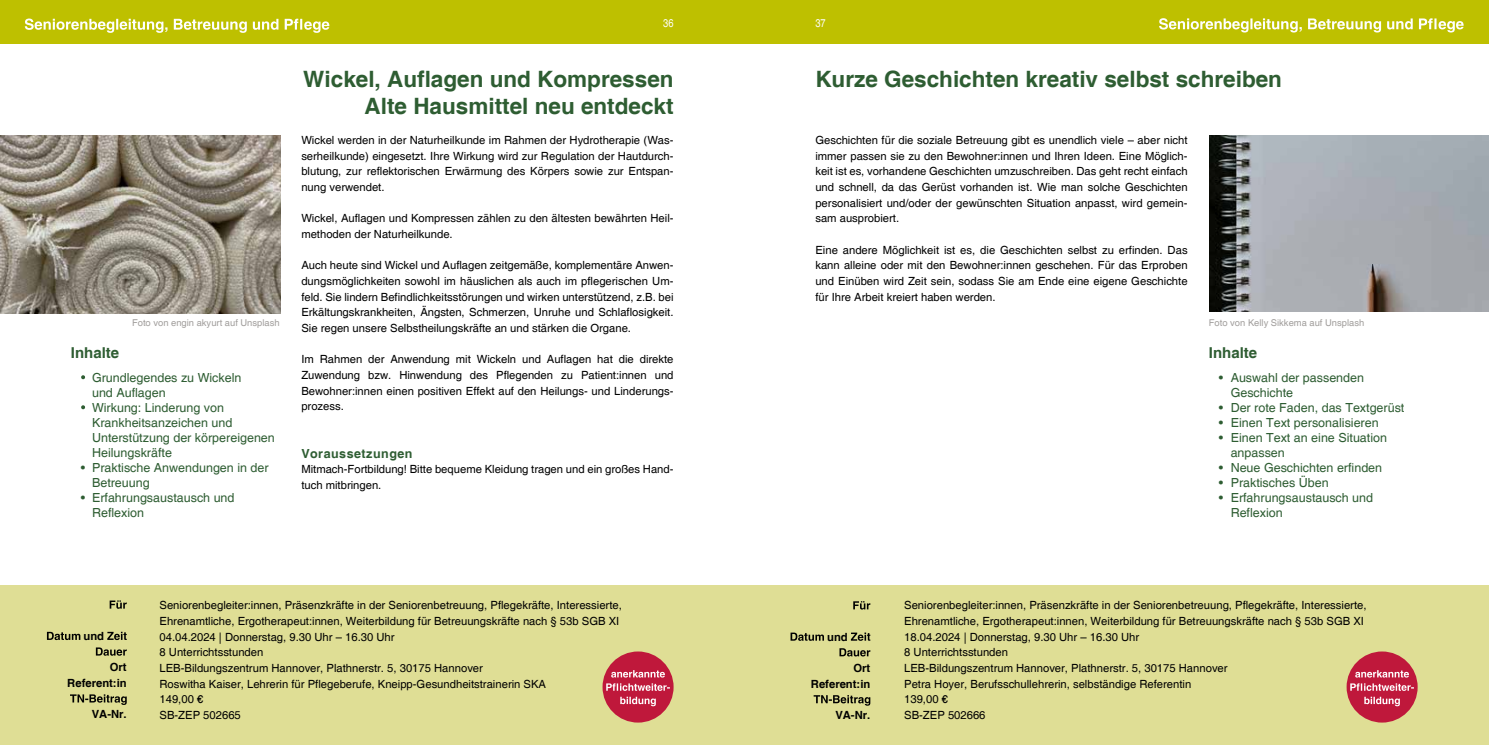
<style>
.page{position:relative;width:1489px;height:745px;background:#fff}
.page>*{position:absolute;margin:0;border:0;box-sizing:border-box;transform-origin:0 0}
.t1{font:700 22.5px/26.2px "Helvetica";color:#2e5d32;text-align:right}
.t2{font:700 15px "Helvetica";color:#2e5d32}
.t3{font:12.5px/15px "Helvetica";color:#2e5d32}
.t4{font:700 12.5px "Helvetica";letter-spacing:.04em;color:#2e5d32}
.t5{font:11.25px/15.6px "Helvetica";color:#000;text-align:justify}
.t6{font:700 11.25px/15.6px "Helvetica";color:#000;text-align:right}
.t7{font:condensed 11.25px "Helvetica";color:#fff}
.t8{font:9.38px "Helvetica";color:#a19e9c}
</style>
<div class="page">
<div style="left:0;top:0;width:1488px;height:43px;background:#bec000"></div>
<div style="left:0;top:585px;width:1488px;height:159px;background:#dfde95"></div>
<svg style="left:110px;top:600px;width:17px;height:8px"></svg>
<svg style="left:47px;top:631px;width:33px;height:8px"></svg>
<svg style="left:107px;top:631px;width:20px;height:8px"></svg>
<svg style="left:96px;top:647px;width:31px;height:8px"></svg>
<svg style="left:70px;top:694px;width:57px;height:10px"></svg>
<div style="left:602px;top:651px;width:71px;height:71px;background:#bf183b;border-radius:50%"></div>
<svg style="left:611px;top:670px;width:54px;height:7px"></svg>
<svg style="left:606px;top:683px;width:64px;height:7px"></svg>
<svg style="left:620px;top:696px;width:35px;height:9px"></svg>
<svg style="left:81px;top:375px;width:4px;height:4px"></svg>
<svg style="left:81px;top:405px;width:4px;height:4px"></svg>
<svg style="left:25px;top:19px;width:304px;height:14px"></svg>
<img style="left:0;top:136px;width:280px;height:177px">
<svg style="left:1159px;top:18px;width:304px;height:14px"></svg>
<img style="left:1209px;top:136px;width:279px;height:175px">
<svg style="left:853px;top:601px;width:17px;height:8px"></svg>
<svg style="left:790px;top:632px;width:34px;height:8px"></svg>
<svg style="left:850px;top:632px;width:20px;height:8px"></svg>
<svg style="left:839px;top:648px;width:31px;height:8px"></svg>
<svg style="left:813px;top:695px;width:57px;height:10px"></svg>
<div style="left:1346px;top:651px;width:71px;height:71px;background:#bf183b;border-radius:50%"></div>
<svg style="left:1355px;top:670px;width:53px;height:7px"></svg>
<svg style="left:1350px;top:683px;width:63px;height:7px"></svg>
<svg style="left:1364px;top:696px;width:35px;height:9px"></svg>
<p class="t7" style="left:663px;top:17px;width:12px">36</p>
<p class="t8" style="left:132px;top:317px;width:149px">Foto von engin akyurt auf Unsplash</p>
<h2 class="t2" style="left:71px;top:344px;width:50px">Inhalte</h2>
<p class="t3" style="left:92px;top:370px;width:184px">Grundlegendes zu Wickeln<br>und Auflagen<br>Wirkung: Linderung von<br>Krankheitsanzeichen und<br>Unterstützung der körpereigenen<br>Heilungskräfte<br>Praktische Anwendungen in der<br>Betreuung<br>Erfahrungsaustausch und<br>Reflexion</p>
<p class="t3" style="left:81px;top:460px;width:6px">•</p>
<p class="t3" style="left:81px;top:490px;width:6px">•</p>
<h1 class="t1" style="left:303px;top:67px;width:372px">Wickel, Auflagen und Kompressen<br>Alte Hausmittel neu entdeckt</h1>
<p class="t5" style="left:301px;top:133px;width:374px">Wickel werden in der Naturheilkunde im Rahmen der Hydrotherapie (Was&shy;serheilkunde) eingesetzt. Ihre Wirkung wird zur Regulation der Hautdurch&shy;blutung, zur reflektorischen Erwärmung des Körpers sowie zur Entspan&shy;nung verwendet.</p>
<p class="t5" style="left:301px;top:211px;width:374px">Wickel, Auflagen und Kompressen zählen zu den ältesten bewährten Heil&shy;methoden der Naturheilkunde.</p>
<p class="t5" style="left:301px;top:258px;width:374px">Auch heute sind Wickel und Auflagen zeitgemäße, komplementäre Anwen&shy;dungsmöglichkeiten sowohl im häuslichen als auch im pflegerischen Um&shy;feld. Sie lindern Befindlichkeitsstörungen und wirken unterstützend, z.B. bei Erkältungskrankheiten, Ängsten, Schmerzen, Unruhe und Schlaflosigkeit.<br>Sie regen unsere Selbstheilungskräfte an und stärken die Organe.</p>
<p class="t5" style="left:301px;top:351px;width:374px">Im Rahmen der Anwendung mit Wickeln und Auflagen hat die direkte Zuwendung bzw. Hinwendung des Pflegenden zu Patient:innen und Bewohner:innen einen positiven Effekt auf den Heilungs- und Linderungs&shy;prozess.</p>
<p class="t4" style="left:301px;top:445px;width:113px">Voraussetzungen</p>
<p class="t5" style="left:301px;top:461px;width:374px">Mitmach-Fortbildung! Bitte bequeme Kleidung tragen und ein großes Hand&shy;tuch mitbringen.</p>
<p class="t6" style="left:83px;top:628px;width:22px">und</p>
<p class="t6" style="left:67px;top:659px;width:61px">Ort<br>Referent:in</p>
<p class="t6" style="left:92px;top:706px;width:36px">VA-Nr.</p>
<p class="t5" style="left:159px;top:597px;width:464px;text-align:left">Seniorenbegleiter:innen, Präsenzkräfte in der Seniorenbetreuung, Pflegekräfte, Interessierte, Ehrenamtliche, Ergotherapeut:innen, Weiterbildung für Betreuungskräfte nach § 53b SGB XI 04.04.2024 | Donnerstag, 9.30 Uhr – 16.30 Uhr<br>8 Unterrichtsstunden<br>LEB-Bildungszentrum Hannover, Plathnerstr. 5, 30175 Hannover<br>Roswitha Kaiser, Lehrerin für Pflegeberufe, Kneipp-Gesundheitstrainerin SKA<br>149,00 €<br>SB-ZEP 502665</p>
<p class="t7" style="left:815px;top:17px;width:12px">37</p>
<h1 class="t1" style="left:815px;top:67px;width:468px">Kurze Geschichten kreativ selbst schreiben</h1>
<p class="t5" style="left:815px;top:133px;width:374px">Geschichten für die soziale Betreuung gibt es unendlich viele – aber nicht immer passen sie zu den Bewohner:innen und Ihren Ideen. Eine Möglich&shy;keit ist es, vorhandene Geschichten umzuschreiben. Das geht recht einfach und schnell, da das Gerüst vorhanden ist. Wie man solche Geschichten personalisiert und/oder der gewünschten Situation anpasst, wird gemein&shy;sam ausprobiert.</p>
<p class="t5" style="left:815px;top:242px;width:374px">Eine andere Möglichkeit ist es, die Geschichten selbst zu erfinden. Das kann alleine oder mit den Bewohner:innen geschehen. Für das Erproben und Einüben wird Zeit sein, sodass Sie am Ende eine eigene Geschichte für Ihre Arbeit kreiert haben werden.</p>
<p class="t8" style="left:1208px;top:317px;width:157px">Foto von Kelly Sikkema auf Unsplash</p>
<h2 class="t2" style="left:1208px;top:344px;width:50px">Inhalte</h2>
<p class="t3" style="left:1230px;top:370px;width:175px">Auswahl der passenden<br>Geschichte<br>Der rote Faden, das Textgerüst<br>Einen Text personalisieren<br>Einen Text an eine Situation anpassen<br>Neue Geschichten erfinden<br>Praktisches Üben<br>Erfahrungsaustausch und<br>Reflexion</p>
<p class="t3" style="left:1218px;top:370px;width:6px">•</p>
<p class="t3" style="left:1218px;top:400px;width:6px;text-align:justify">• • •</p>
<p class="t3" style="left:1218px;top:460px;width:6px;text-align:justify">• • •</p>
<p class="t6" style="left:827px;top:629px;width:22px">und</p>
<p class="t6" style="left:811px;top:660px;width:61px">Ort<br>Referent:in</p>
<p class="t6" style="left:835px;top:707px;width:36px">VA-Nr.</p>
<p class="t5" style="left:904px;top:597px;width:464px;text-align:left">Seniorenbegleiter:innen, Präsenzkräfte in der Seniorenbetreuung, Pflegekräfte, Interessierte, Ehrenamtliche, Ergotherapeut:innen, Weiterbildung für Betreuungskräfte nach § 53b SGB XI 18.04.2024 | Donnerstag, 9.30 Uhr – 16.30 Uhr<br>8 Unterrichtsstunden<br>LEB-Bildungszentrum Hannover, Plathnerstr. 5, 30175 Hannover<br>Petra Hoyer, Berufsschullehrerin, selbständige Referentin<br>139,00 €<br>SB-ZEP 502666</p>
</div>
